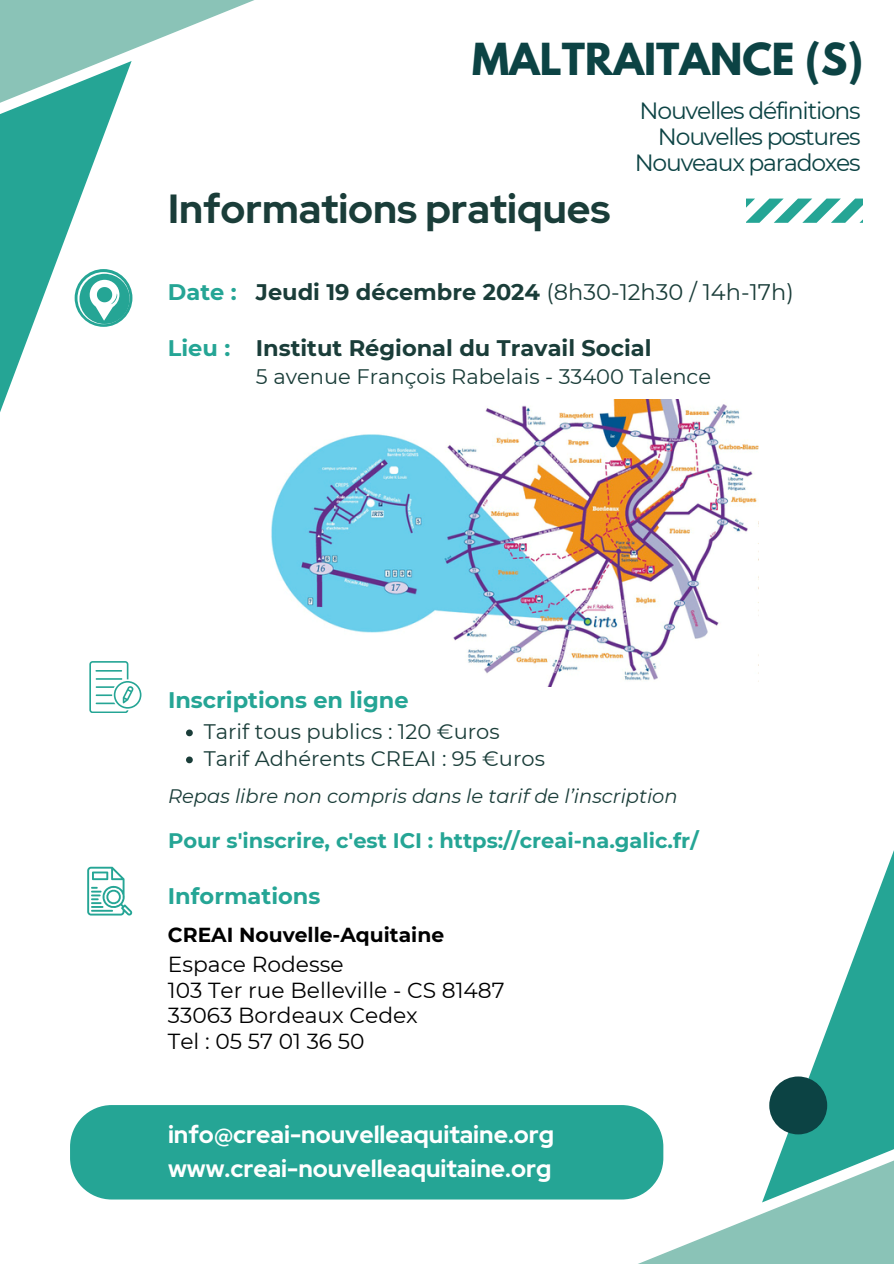
<style>
.page{position:relative;width:894px;height:1264px;background:#fff}
.page>*{position:absolute;margin:0;border:0;box-sizing:border-box;transform-origin:0 0}
.t1{font:700 40.5px "Red Hat Display";color:#1a3d39}
.t2{font:700 39.15px "League Spartan";color:#0c4344}
.t3{font:700 24.45px/33.8px "Red Hat Display";color:#fff}
.t4{font:23.55px/25.8px "Montserrat";letter-spacing:-.05em;color:#0c4344;text-align:right}
.t5{font:22.5px "Montserrat";color:#1a3d39}
.t6{font:700 22.5px "Montserrat";color:#1a3d39}
.t7{font:700 22.5px "Montserrat";color:#25a595}
.t8{font:21.75px/25.7px "Montserrat";color:#000}
.t9{font:21px "Montserrat";color:#1a3d39}
.t10{font:700 21px "Montserrat";color:#25a595}
.t11{font:700 20.25px "Montserrat";color:#000}
.t12{font:italic 19.5px "Montserrat";color:#1a3d39}
.s1{font-weight:700;color:#25a595}
.s2{font-weight:700}
.s3{color:#25a595}
</style>
<div class="page">
<svg style="left:570px;top:1142px;width:323px;height:121px"></svg>
<svg style="left:761px;top:853px;width:132px;height:349px"></svg>
<svg style="left:0;top:0;width:254px;height:63px;fill:#8ac3b7"></svg>
<svg style="left:0;top:61px;width:131px;height:652px"></svg>
<svg style="left:746px;top:198px;width:116px;height:25px"></svg>
<div style="left:769px;top:1076px;width:58px;height:58px;background:#0c4344;border-radius:50%"></div>
<img style="left:271px;top:399px;width:487px;height:287px">
<svg style="left:186px;top:729px;width:7px;height:7px"></svg>
<svg style="left:186px;top:756px;width:7px;height:7px"></svg>
<svg style="left:89px;top:661px;width:52px;height:51px"></svg>
<svg style="left:75px;top:269px;width:57px;height:57px"></svg>
<svg style="left:87px;top:866px;width:45px;height:49px"></svg>
<div style="left:70px;top:1105px;width:593px;height:94px;background:#25a595"></div>
<p class="t2" style="left:472px;top:40px;width:392px">MALTRAITANCE (S)</p>
<p class="t4" style="left:634px;top:97px;width:227px">Nouvelles définitions<br>Nouvelles postures<br>Nouveaux paradoxes</p>
<p class="t1" style="left:168px;top:182px;width:443px">Informations pratiques</p>
<h1 class="t5" style="left:168px;top:278px;width:627px"><span class="s1">Date :</span> <span class="s2">Jeudi 19 décembre 2024</span> (8h30-12h30 / 14h-17h)</h1>
<h4 class="t6" style="left:168px;top:334px;width:485px"><span class="s3">Lieu :</span> Institut Régional du Travail Social</h4>
<h4 class="t9" style="left:256px;top:364px;width:456px">5 avenue François Rabelais - 33400 Talence</h4>
<p class="t7" style="left:168px;top:686px;width:242px">Inscriptions en ligne</p>
<h4 class="t9" style="left:204px;top:719px;width:297px">Tarif tous publics : 120 €uros</h4>
<h6 class="t9" style="left:204px;top:746px;width:342px">Tarif Adhérents CREAI : 95 €uros</h6>
<p class="t12" style="left:168px;top:784px;width:511px">Repas libre non compris dans le tarif de l’inscription</p>
<p class="t10" style="left:168px;top:827px;width:532px">Pour s'inscrire, c'est ICI : https://creai-na.galic.fr/</p>
<p class="t7" style="left:168px;top:882px;width:154px">Informations</p>
<h3 class="t11" style="left:168px;top:922px;width:277px">CREAI Nouvelle-Aquitaine</h3>
<h3 class="t8" style="left:168px;top:951px;width:338px">Espace Rodesse<br>103 Ter rue Belleville - CS 81487<br>33063 Bordeaux Cedex<br>Tel : 05 57 01 36 50</h3>
<p class="t3" style="left:168px;top:1117px;width:387px">info@creai-nouvelleaquitaine.org www.creai-nouvelleaquitaine.org</p>
</div>
